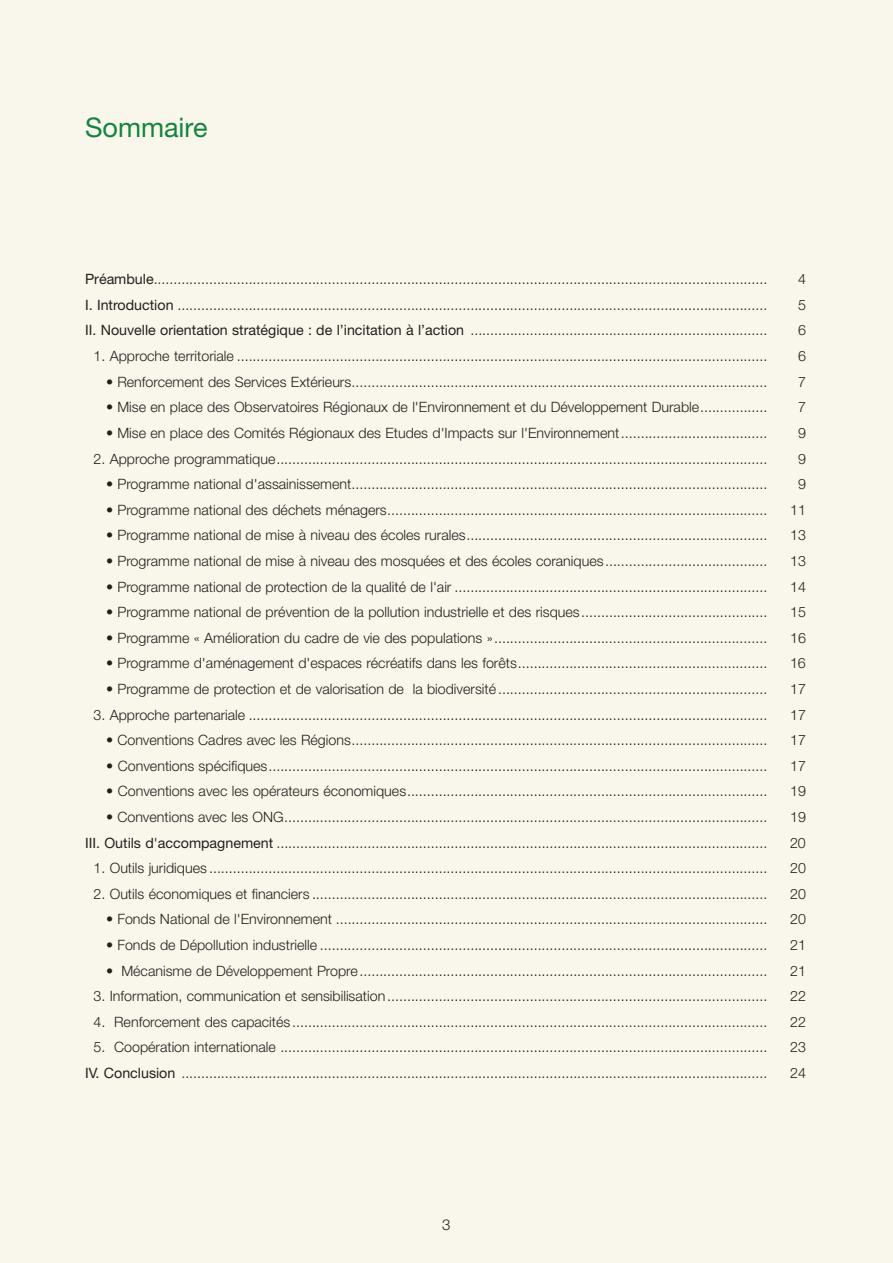
<style>
.page{position:relative;width:893px;height:1263px;background:#f9f7eb}
.page>*{position:absolute;margin:0;border:0;box-sizing:border-box;transform-origin:0 0}
.t1{font:27px "Helvetica Neue";color:#13843e}
.t2{font:300 15px "Helvetica Neue";color:#231f20}
.t3{font:300 14.25px "Helvetica Neue";color:#231f20}
.s1{font-weight:400}
</style>
<div class="page">
<h1 class="t1" style="left:85px;top:118px;width:124px">Sommaire</h1>
<p class="t3" style="left:85px;top:274px;width:684px"><span class="s1">Préambule</span>...........................................................................................................................................................</p>
<p class="t3" style="left:798px;top:274px;width:9px">4</p>
<p class="t3" style="left:85px;top:300px;width:684px"><span class="s1">I. Introduction</span> .....................................................................................................................................................</p>
<p class="t3" style="left:798px;top:300px;width:9px">5</p>
<p class="t3" style="left:85px;top:325px;width:684px"><span class="s1">II. Nouvelle orientation stratégique : de l’incitation à l’action</span> ...........................................................................</p>
<p class="t3" style="left:798px;top:325px;width:9px">6</p>
<p class="t3" style="left:94px;top:351px;width:675px">1. Approche territoriale ......................................................................................................................................</p>
<p class="t3" style="left:798px;top:351px;width:9px">6</p>
<p class="t3" style="left:106px;top:376px;width:663px">• Renforcement des Services Extérieurs.........................................................................................................</p>
<p class="t3" style="left:798px;top:376px;width:9px">7</p>
<p class="t3" style="left:106px;top:402px;width:663px">• Mise en place des Observatoires Régionaux de l'Environnement et du Développement Durable.................</p>
<p class="t3" style="left:798px;top:402px;width:9px">7</p>
<p class="t3" style="left:106px;top:428px;width:663px">• Mise en place des Comités Régionaux des Etudes d'Impacts sur l'Environnement.....................................</p>
<p class="t3" style="left:798px;top:428px;width:9px">9</p>
<p class="t3" style="left:94px;top:453px;width:675px">2. Approche programmatique............................................................................................................................</p>
<p class="t3" style="left:798px;top:453px;width:9px">9</p>
<p class="t3" style="left:106px;top:479px;width:663px">• Programme national d'assainissement.........................................................................................................</p>
<p class="t3" style="left:798px;top:479px;width:9px">9</p>
<p class="t3" style="left:106px;top:504px;width:663px">• Programme national des déchets ménagers................................................................................................</p>
<p class="t3" style="left:790px;top:504px;width:17px">11</p>
<p class="t3" style="left:106px;top:530px;width:663px">• Programme national de mise à niveau des écoles rurales............................................................................</p>
<p class="t3" style="left:790px;top:530px;width:17px">13</p>
<p class="t3" style="left:106px;top:556px;width:663px">• Programme national de mise à niveau des mosquées et des écoles coraniques.........................................</p>
<p class="t3" style="left:790px;top:556px;width:17px">13</p>
<p class="t3" style="left:106px;top:581px;width:663px">• Programme national de protection de la qualité de l'air ...............................................................................</p>
<p class="t3" style="left:790px;top:581px;width:17px">14</p>
<p class="t3" style="left:106px;top:607px;width:663px">• Programme national de prévention de la pollution industrielle et des risques...............................................</p>
<p class="t3" style="left:790px;top:607px;width:17px">15</p>
<p class="t3" style="left:106px;top:632px;width:663px">• Programme « Amélioration du cadre de vie des populations ».....................................................................</p>
<p class="t3" style="left:790px;top:632px;width:17px">16</p>
<p class="t3" style="left:106px;top:658px;width:662px">• Programme d'aménagement d'espaces récréatifs dans les forêts...............................................................</p>
<p class="t3" style="left:790px;top:658px;width:17px">16</p>
<p class="t3" style="left:106px;top:684px;width:663px">• Programme de protection et de valorisation de la biodiversité....................................................................</p>
<p class="t3" style="left:790px;top:684px;width:17px">17</p>
<p class="t3" style="left:94px;top:709px;width:675px">3. Approche partenariale ...................................................................................................................................</p>
<p class="t3" style="left:790px;top:709px;width:17px">17</p>
<p class="t3" style="left:106px;top:735px;width:663px">• Conventions Cadres avec les Régions.........................................................................................................</p>
<p class="t3" style="left:790px;top:735px;width:17px">17</p>
<p class="t3" style="left:106px;top:761px;width:663px">• Conventions spécifiques..............................................................................................................................</p>
<p class="t3" style="left:790px;top:761px;width:17px">17</p>
<p class="t3" style="left:106px;top:786px;width:663px">• Conventions avec les opérateurs économiques...........................................................................................</p>
<p class="t3" style="left:790px;top:786px;width:17px">19</p>
<p class="t3" style="left:106px;top:812px;width:663px">• Conventions avec les ONG..........................................................................................................................</p>
<p class="t3" style="left:790px;top:812px;width:17px">19</p>
<p class="t3" style="left:85px;top:837px;width:684px"><span class="s1">III. Outils d'accompagnement</span> ............................................................................................................................</p>
<p class="t3" style="left:790px;top:837px;width:17px">20</p>
<p class="t3" style="left:94px;top:863px;width:675px">1. Outils juridiques .............................................................................................................................................</p>
<p class="t3" style="left:790px;top:863px;width:17px">20</p>
<p class="t3" style="left:94px;top:889px;width:675px">2. Outils économiques et financiers ...................................................................................................................</p>
<p class="t3" style="left:790px;top:889px;width:17px">20</p>
<p class="t3" style="left:106px;top:914px;width:663px">• Fonds National de l'Environnement .............................................................................................................</p>
<p class="t3" style="left:790px;top:914px;width:17px">20</p>
<p class="t3" style="left:106px;top:940px;width:663px">• Fonds de Dépollution industrielle .................................................................................................................</p>
<p class="t3" style="left:790px;top:940px;width:17px">21</p>
<p class="t3" style="left:106px;top:965px;width:663px">• Mécanisme de Développement Propre.......................................................................................................</p>
<p class="t3" style="left:790px;top:965px;width:17px">21</p>
<p class="t3" style="left:94px;top:991px;width:675px">3. Information, communication et sensibilisation................................................................................................</p>
<p class="t3" style="left:790px;top:991px;width:17px">22</p>
<p class="t3" style="left:94px;top:1017px;width:675px">4. Renforcement des capacités........................................................................................................................</p>
<p class="t3" style="left:790px;top:1017px;width:17px">22</p>
<p class="t3" style="left:94px;top:1042px;width:675px">5. Coopération internationale ...........................................................................................................................</p>
<p class="t3" style="left:790px;top:1042px;width:17px">23</p>
<p class="t3" style="left:85px;top:1068px;width:684px"><span class="s1">IV. Conclusion</span> ....................................................................................................................................................</p>
<p class="t3" style="left:790px;top:1068px;width:17px">24</p>
<p class="t2" style="left:442px;top:1219px;width:10px">3</p>
</div>
